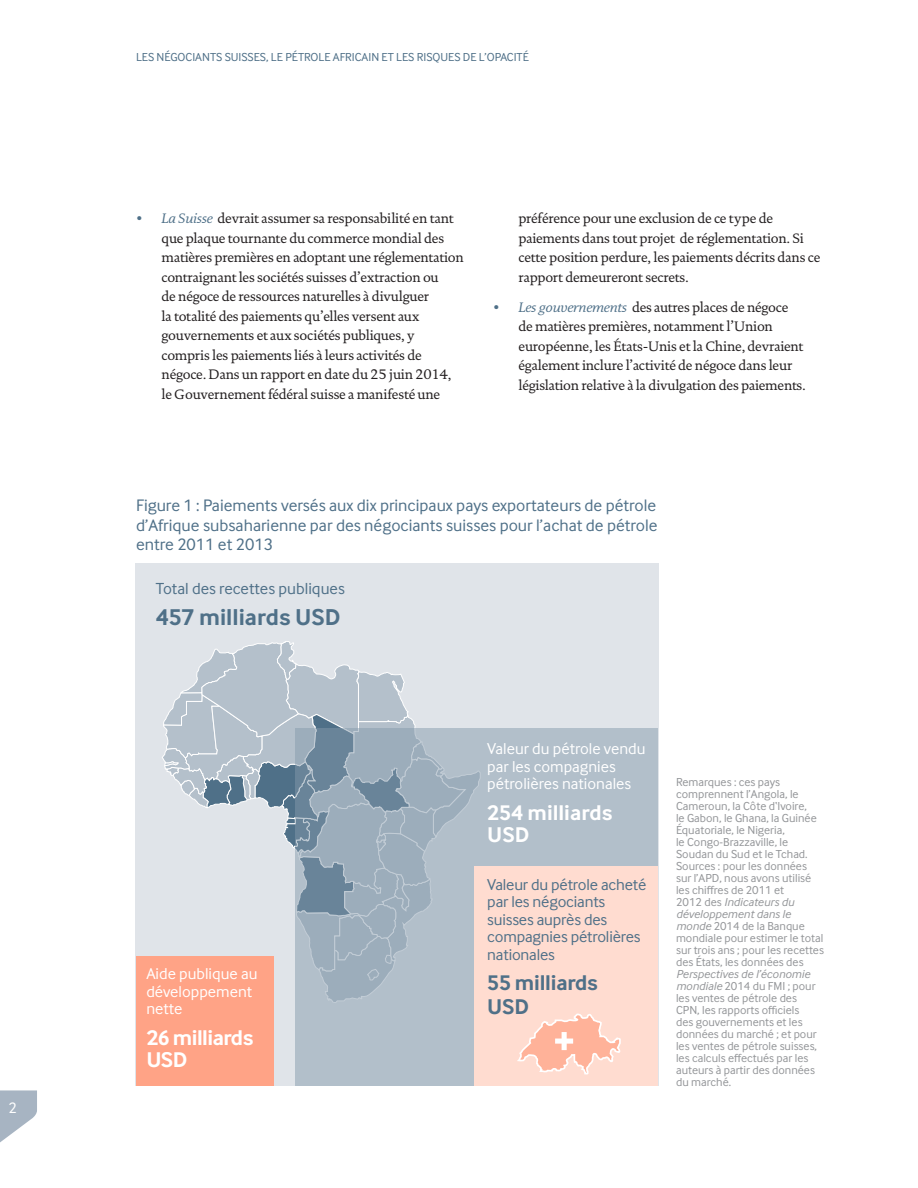
<style>
.page{position:relative;width:918px;height:1188px;background:#fff}
.page>*{position:absolute;margin:0;border:0;box-sizing:border-box;transform-origin:0 0}
.t1{font:700 23.85px "Inter Face";color:#4f7088}
.t2{font:700 22.05px/22px "Inter Face";letter-spacing:-.01em;color:#fff}
.t3{font:700 22.05px/23.9px "Inter Face";letter-spacing:-.01em;color:#4f7088}
.Table_chart_head{font:17.25px/19.5px "Inter Face";color:#4f7088;text-align:justify}
.t4{font:16.65px "Inter Face";color:#4f7088}
.t5{font:16.35px/17.5px "Inter Face";color:#fff}
.t6{font:16.35px/17.5px "Inter Face";letter-spacing:-.01em;color:#4f7088}
.t7{font:15.75px "Inter Face";color:#fff}
.t8{font:13.95px/19.5px "DTL Documenta T";letter-spacing:-.015em;color:#231f20}
.Source{font:12px/12px "Inter Face";color:#939598}
.Master_page_runnin{font:12px "Inter Face";color:#4f7088}
.s1{font-family:"Documenta";font-style:italic;color:#4f7088}
.s2{font-style:italic}
</style>
<div class="page">
<svg style="left:0;top:1090px;width:37px;height:53px"></svg>
<div style="left:135px;top:564px;width:524px;height:522px;background:#e0e4e9"></div>
<div style="left:136px;top:956px;width:138px;height:130px;background:#ffa386"></div>
<svg style="left:162px;top:641px;width:254px;height:365px"></svg>
<svg style="left:296px;top:728px;width:362px;height:358px;background:#a7b6c2"></svg>
<div style="left:474px;top:867px;width:184px;height:219px;background:#ffdcd0"></div>
<svg style="left:517px;top:1013px;width:104px;height:62px"></svg>
<div style="left:562px;top:1032px;width:5px;height:18px;background:#fff"></div>
<div style="left:555px;top:1039px;width:18px;height:5px;background:#fff"></div>
<p class="t7" style="left:9px;top:1099px;width:10px">2</p>
<p class="Master_page_runnin" style="left:136px;top:51px;width:394px">LES NÉGOCIANTS SUISSES, LE PÉTROLE AFRICAIN ET LES RISQUES DE L’OPACITÉ</p>
<p class="t8" style="left:162px;top:209px;width:304px;text-indent:-26px"><span class="s1">• La Suisse</span> devrait assumer sa responsabilité en tant que plaque tournante du commerce mondial des matières premières en adoptant une réglementation contraignant les sociétés suisses d’extraction ou<br>de négoce de ressources naturelles à divulguer<br>la totalité des paiements qu’elles versent aux gouvernements et aux sociétés publiques, y compris les paiements liés à leurs activités de négoce. Dans un rapport en date du 25 juin 2014, le Gouvernement fédéral suisse a manifesté une</p>
<p class="t8" style="left:519px;top:209px;width:303px">préférence pour une exclusion de ce type de paiements dans tout projet de réglementation. Si cette position perdure, les paiements décrits dans ce rapport demeureront secrets.</p>
<p class="t8" style="left:519px;top:297px;width:289px;text-indent:-26px"><span class="s1">• Les gouvernements</span> des autres places de négoce de matières premières, notamment l’Union européenne, les États-Unis et la Chine, devraient également inclure l’activité de négoce dans leur législation relative à la divulgation des paiements.</p>
<p class="Table_chart_head" style="left:136px;top:496px;width:523px">Figure 1 : Paiements versés aux dix principaux pays exportateurs de pétrole d’Afrique subsaharienne par des négociants suisses pour l’achat de pétrole entre 2011 et 2013</p>
<p class="t4" style="left:156px;top:579px;width:191px">Total des recettes publiques</p>
<p class="t1" style="left:156px;top:603px;width:186px">457 milliards USD</p>
<p class="t5" style="left:146px;top:965px;width:113px">Aide publique au développement nette</p>
<p class="t2" style="left:146px;top:1026px;width:109px">26 milliards<br>USD</p>
<p class="t5" style="left:487px;top:740px;width:160px">Valeur du pétrole vendu par les compagnies pétrolières nationales</p>
<p class="t2" style="left:487px;top:801px;width:127px">254 milliards<br>USD</p>
<p class="t6" style="left:487px;top:875px;width:161px">Valeur du pétrole acheté par les négociants suisses auprès des compagnies pétrolières nationales</p>
<p class="t3" style="left:487px;top:971px;width:112px">55 milliards<br>USD</p>
<p class="Source" style="left:676px;top:776px;width:149px">Remarques : ces pays comprennent l’Angola, le<br>Cameroun, la Côte d‘Ivoire,<br>le Gabon, le Ghana, la Guinée<br>Équatoriale, le Nigeria,<br>le Congo-Brazzaville, le<br>Soudan du Sud et le Tchad.<br>Sources : pour les données sur l’APD, nous avons utilisé les chiffres de 2011 et<br>2012 des <span class="s2">Indicateurs du développement dans le monde</span> 2014 de la Banque mondiale pour estimer le total sur trois ans ; pour les recettes des États, les données des<br><span class="s2">Perspectives de l’économie mondiale</span> 2014 du FMI ; pour les ventes de pétrole des<br>CPN, les rapports officiels<br>des gouvernements et les données du marché ; et pour les ventes de pétrole suisses, les calculs effectués par les auteurs à partir des données du marché.</p>
</div>
